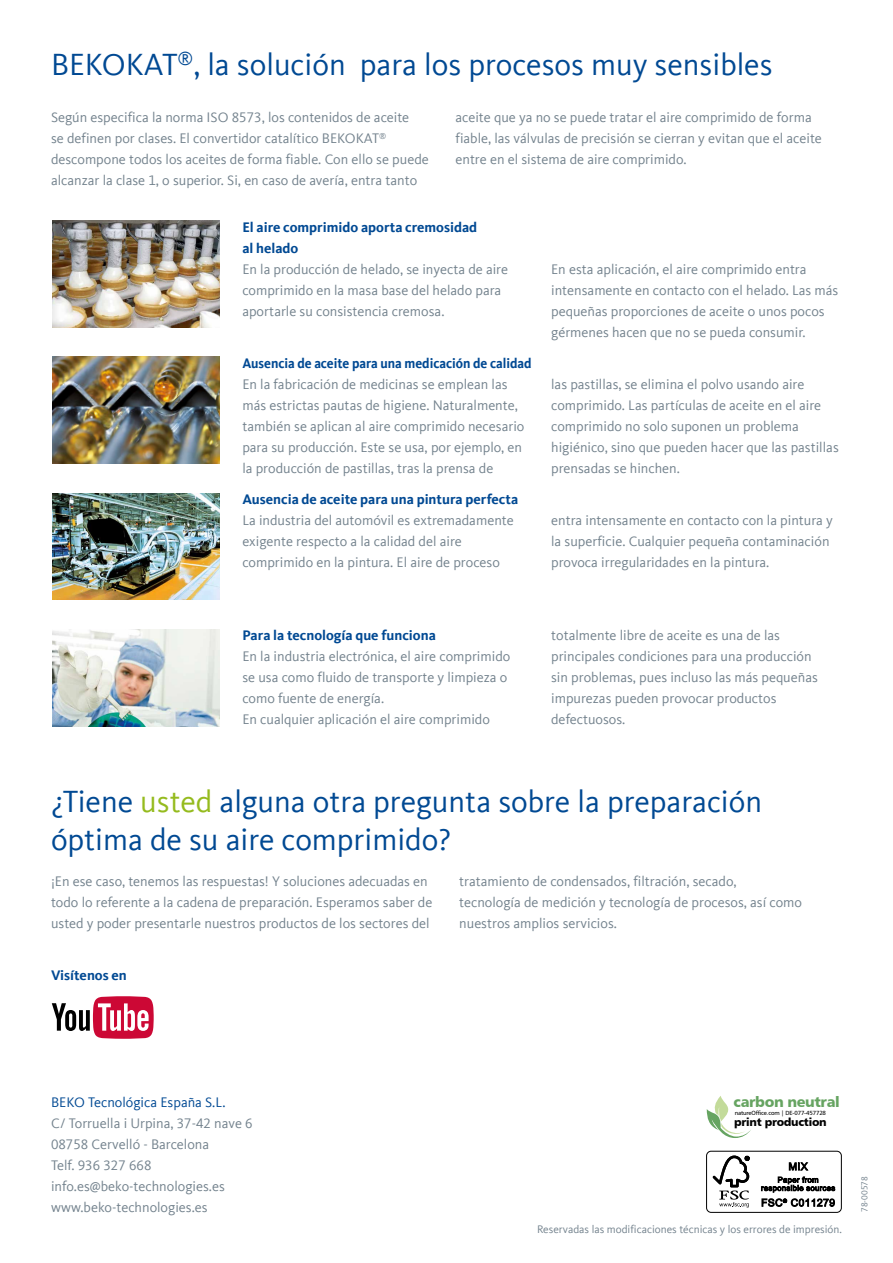
<style>
.page{position:relative;width:893px;height:1263px;background:#fff}
.page>*{position:absolute;margin:0;border:0;box-sizing:border-box;transform-origin:0 0}
.t1{font:31.5px/37.8px "Kievit Offc Pro";color:#004993}
.t2{font:14.7px "Humanist 777 BT Black B";letter-spacing:-.03em;color:#66a461}
.t3{font:14.25px/21px "Kievit Offc Pro";color:#73828d}
.t4{font:700 14.25px/21px "Kievit Offc Pro";color:#004993}
.t5{font:700 14.25px "Kievit Offc Pro";color:#004993;scale:.93 1}
.t6{font:14.25px "Kievit Offc Pro";color:#004993}
.t7{font:11.25px "Kievit Offc Pro";color:#73828d}
.t8{font:11.25px "Humanist 777 BT Black B";letter-spacing:-.035em;color:#000}
.t9{font:9px "Kievit Offc Pro";color:#73828d}
.t10{font:6px "Humanist 777 BT Roman B";letter-spacing:-.03em;color:#000}
.s1{color:#95bb1e}
</style>
<div class="page">
<svg style="left:707px;top:1096px;width:44px;height:42px"></svg>
<div style="left:706px;top:1151px;width:136px;height:62px;border:1px solid #000;border-radius:5px"></div>
<svg style="left:713px;top:1155px;width:37px;height:52px"></svg>
<svg style="left:761px;top:1162px;width:74px;height:30px"></svg>
<svg style="left:762px;top:1198px;width:73px;height:9px"></svg>
<svg style="left:52px;top:996px;width:102px;height:43px"></svg>
<img style="left:52px;top:221px;width:167px;height:106px">
<img style="left:52px;top:357px;width:167px;height:106px">
<img style="left:52px;top:493px;width:167px;height:106px">
<img style="left:52px;top:629px;width:167px;height:97px">
<h1 class="t1" style="left:51px;top:45px;width:723px">BEKOKAT<sup>®</sup>, la solución para los procesos muy sensibles</h1>
<p class="t3" style="left:51px;top:107px;width:379px">Según especifica la norma ISO 8573, los contenidos de aceite<br>se definen por clases. El convertidor catalítico BEKOKAT<sup>® </sup>descompone todos los aceites de forma fiable. Con ello se puede alcanzar la clase 1, o superior. Si, en caso de avería, entra tanto</p>
<p class="t3" style="left:455px;top:107px;width:368px">aceite que ya no se puede tratar el aire comprimido de forma fiable, las válvulas de precisión se cierran y evitan que el aceite entre en el sistema de aire comprimido.</p>
<p class="t4" style="left:242px;top:216px;width:236px">El aire comprimido aporta cremosidad al helado</p>
<p class="t3" style="left:242px;top:258px;width:267px">En la producción de helado, se inyecta de aire comprimido en la masa base del helado para aportarle su consistencia cremosa.</p>
<p class="t3" style="left:551px;top:258px;width:289px">En esta aplicación, el aire comprimido entra intensamente en contacto con el helado. Las más pequeñas proporciones de aceite o unos pocos gérmenes hacen que no se pueda consumir.</p>
<p class="t5" style="left:242px;top:354px;width:312px">Ausencia de aceite para una medicación de calidad</p>
<p class="t3" style="left:242px;top:373px;width:284px">En la fabricación de medicinas se emplean las más estrictas pautas de higiene. Naturalmente, también se aplican al aire comprimido necesario para su producción. Este se usa, por ejemplo, en la producción de pastillas, tras la prensa de</p>
<p class="t3" style="left:551px;top:373px;width:289px">las pastillas, se elimina el polvo usando aire comprimido. Las partículas de aceite en el aire comprimido no solo suponen un problema higiénico, sino que pueden hacer que las pastillas prensadas se hinchen.</p>
<p class="t4" style="left:242px;top:488px;width:277px">Ausencia de aceite para una pintura perfecta</p>
<p class="t3" style="left:242px;top:509px;width:273px">La industria del automóvil es extremadamente exigente respecto a la calidad del aire comprimido en la pintura. El aire de proceso</p>
<p class="t3" style="left:551px;top:509px;width:283px">entra intensamente en contacto con la pintura y la superficie. Cualquier pequeña contaminación provoca irregularidades en la pintura.</p>
<p class="t4" style="left:242px;top:624px;width:195px">Para la tecnología que funciona</p>
<p class="t3" style="left:242px;top:645px;width:269px">En la industria electrónica, el aire comprimido se usa como fluido de transporte y limpieza o como fuente de energía.<br>En cualquier aplicación el aire comprimido</p>
<p class="t3" style="left:551px;top:624px;width:268px">totalmente libre de aceite es una de las principales condiciones para una producción sin problemas, pues incluso las más pequeñas impurezas pueden provocar productos defectuosos.</p>
<h1 class="t1" style="left:51px;top:782px;width:713px">¿Tiene <span class="s1">usted</span> alguna otra pregunta sobre la preparación óptima de su aire comprimido?</h1>
<p class="t3" style="left:51px;top:870px;width:383px">¡En ese caso, tenemos las respuestas! Y soluciones adecuadas en todo lo referente a la cadena de preparación. Esperamos saber de usted y poder presentarle nuestros productos de los sectores del</p>
<p class="t3" style="left:459px;top:870px;width:344px">tratamiento de condensados, filtración, secado,<br>tecnología de medición y tecnología de procesos, así como nuestros amplios servicios.</p>
<p class="t4" style="left:51px;top:964px;width:77px">Visítenos en</p>
<p class="t6" style="left:51px;top:1094px;width:176px">BEKO Tecnológica España S.L.</p>
<p class="t3" style="left:51px;top:1113px;width:203px">C/ Torruella i Urpina, 37-42 nave 6<br>08758 Cervelló - Barcelona<br>Telf. 936 327 668 info.es@beko-technologies.es www.beko-technologies.es</p>
<p class="t2" style="left:733px;top:1092px;width:108px">carbon neutral</p>
<p class="t10" style="left:735px;top:1109px;width:93px">natureOffice.com | DE-077-457728</p>
<p class="t8" style="left:734px;top:1115px;width:94px">print production</p>
<p class="t7" style="left:537px;top:1222px;width:306px">Reservadas las modificaciones técnicas y los errores de impresión.</p>
<p class="t9" style="left:859px;top:1212px;width:37px;rotate:-90deg">78-00578</p>
</div>
